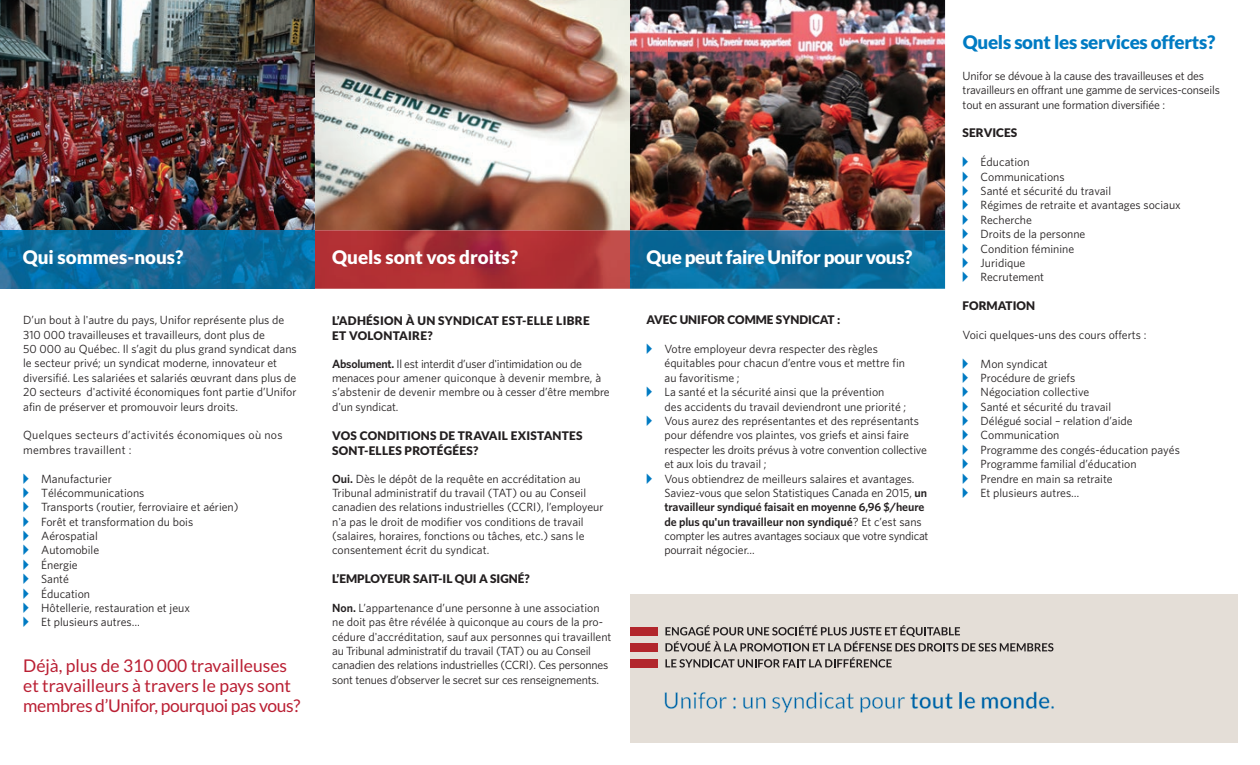
<style>
.page{position:relative;width:1260px;height:765px;background:#fff}
.page>*{position:absolute;margin:0;border:0;box-sizing:border-box;transform-origin:0 0}
.t1{font:900 18.75px "Lato";color:#fff}
.t2{font:900 18.75px "Lato";letter-spacing:-.015em;color:#007bc3}
.t3{font:900 18.75px "Lato";letter-spacing:-.02em;color:#fff}
.t4{font:17.5px/20px "Lato";color:#ba1f33}
.t5{font:11.88px/14.4px "Whitney";color:#231f20}
.t6{font:900 11.88px/15px "Lato";letter-spacing:.02em;color:#231f20}
.t7{font:600 11.88px "Whitney";letter-spacing:-.01em;color:#231f20}
.t8{font:900 11.88px "Lato";color:#231f20}
.t9{font:11.88px/14.4px "Whitney";letter-spacing:.02em;color:#231f20}
.t10{font:11.88px "Whitney";letter-spacing:-.02em;color:#231f20}
.s1{font-family:"Abacus Three S Si";color:#007bc3}
.s2{font-weight:600}
.s3{font-weight:400}
</style>
<div class="page">
<img style="left:315px;top:0;width:354px;height:230px">
<img style="left:669px;top:0;width:276px;height:230px">
<svg style="left:316px;top:230px;width:629px;height:59px;background:#5f4f69"></svg>
<div style="left:630px;top:594px;width:608px;height:148px;background:#e4ded7"></div>
<div style="left:630px;top:627px;width:27px;height:9px;background:#b2262c"></div>
<div style="left:630px;top:643px;width:27px;height:9px;background:#b2262c"></div>
<div style="left:630px;top:659px;width:27px;height:9px;background:#b2262c"></div>
<svg style="left:665px;top:692px;width:62px;height:17px"></svg>
<svg style="left:733px;top:697px;width:3px;height:12px"></svg>
<svg style="left:743px;top:697px;width:23px;height:12px"></svg>
<svg style="left:772px;top:692px;width:82px;height:21px"></svg>
<svg style="left:860px;top:693px;width:93px;height:20px"></svg>
<hr style="left:959px;top:692px;width:3px;height:17px;background:#fffde5">
<svg style="left:960px;top:692px;width:15px;height:17px"></svg>
<svg style="left:982px;top:692px;width:72px;height:17px"></svg>
<svg style="left:665px;top:625px;width:388px;height:43px"></svg>
<img style="left:0;top:0;width:315px;height:289px">
<img style="left:315px;top:230px;width:1px;height:59px">
<p class="t1" style="left:23px;top:250px;width:162px">Qui sommes-nous?</p>
<p class="t5" style="left:23px;top:314px;width:275px">D’un bout à l'autre du pays, Unifor représente plus de 310 000 travailleuses et travailleurs, dont plus de<br>50 000 au Québec. Il s’agit du plus grand syndicat dans le secteur privé; un syndicat moderne, innovateur et diversifié. Les salariées et salariés œuvrant dans plus de 20 secteurs d'activité économiques font partie d’Unifor afin de préserver et promouvoir leurs droits.</p>
<p class="t9" style="left:23px;top:429px;width:261px">Quelques secteurs d’activités économiques où nos membres travaillent :</p>
<p class="t5" style="left:23px;top:472px;width:217px"><span class="s1">A</span> Manufacturier<br><span class="s1">A</span> Télécommunications<br><span class="s1">A</span> Transports (routier, ferroviaire et aérien)<br><span class="s1">A</span> Forêt et transformation du bois<br><span class="s1">A</span> Aérospatial<br><span class="s1">A</span> Automobile<br><span class="s1">A</span> Énergie<br><span class="s1">A</span> Santé<br><span class="s1">A</span> Éducation<br><span class="s1">A</span> Hôtellerie, restauration et jeux<br><span class="s1">A</span> Et plusieurs autres…</p>
<p class="t4" style="left:23px;top:656px;width:279px">Déjà, plus de 310 000 travailleuses et travailleurs à travers le pays sont membres d’Unifor, pourquoi pas vous?</p>
<p class="t1" style="left:332px;top:250px;width:188px">Quels sont vos droits?</p>
<p class="t3" style="left:647px;top:250px;width:267px">Que peut faire Unifor pour vous?</p>
<p class="t6" style="left:332px;top:314px;width:259px">L’ADHÉSION À UN SYNDICAT EST-ELLE LIBRE<br>ET VOLONTAIRE?</p>
<p class="t5" style="left:332px;top:357px;width:279px"><span class="s2">Absolument.</span> Il est interdit d’user d'intimidation ou de menaces pour amener quiconque à devenir membre, à s’abstenir de devenir membre ou à cesser d’être membre d'un syndicat.</p>
<p class="t6" style="left:332px;top:429px;width:252px">VOS CONDITIONS DE TRAVAIL EXISTANTES<br>SONT-ELLES PROTÉGÉES?</p>
<p class="t5" style="left:332px;top:472px;width:273px"><span class="s2">Oui.</span> Dès le dépôt de la requête en accréditation au Tribunal administratif du travail (TAT) ou au Conseil canadien des relations industrielles (CCRI), l’employeur n'a pas le droit de modifier vos conditions de travail (salaires, horaires, fonctions ou tâches, etc.) sans le consentement écrit du syndicat.</p>
<p class="t8" style="left:332px;top:574px;width:199px">L’EMPLOYEUR SAIT-IL QUI A SIGNÉ?</p>
<p class="t5" style="left:332px;top:601px;width:281px"><span class="s2">Non.</span> L’appartenance d’une personne à une association ne doit pas être révélée à quiconque au cours de la pro&shy;cédure d'accréditation, sauf aux personnes qui travaillent au Tribunal administratif du travail (TAT) ou au Conseil canadien des relations industrielles (CCRI). Ces personnes sont tenues d’observer le secret sur ces renseignements.</p>
<p class="t8" style="left:647px;top:315px;width:195px">AVEC UNIFOR COMME SYNDICAT :</p>
<p class="t5" style="left:647px;top:343px;width:233px"><span class="s1">A</span> Votre employeur devra respecter des règles</p>
<p class="t5" style="left:665px;top:357px;width:242px">équitables pour chacun d’entre vous et mettre fin</p>
<p class="t5" style="left:665px;top:371px;width:77px">au favoritisme ;</p>
<p class="t5" style="left:647px;top:386px;width:239px"><span class="s1">A</span> La santé et la sécurité ainsi que la prévention</p>
<p class="t5" style="left:665px;top:400px;width:243px">des accidents du travail deviendront une priorité ;</p>
<p class="t5" style="left:647px;top:415px;width:274px"><span class="s1">A</span> Vous aurez des représentantes et des représentants</p>
<p class="t5" style="left:665px;top:429px;width:246px">pour défendre vos plaintes, vos griefs et ainsi faire</p>
<p class="t5" style="left:665px;top:443px;width:264px">respecter les droits prévus à votre convention collective</p>
<p class="t5" style="left:665px;top:458px;width:104px">et aux lois du travail ;</p>
<p class="t5" style="left:647px;top:472px;width:269px"><span class="s1">A</span> Vous obtiendrez de meilleurs salaires et avantages.</p>
<p class="t5" style="left:665px;top:486px;width:264px">Saviez-vous que selon Statistiques Canada en 2015, <span class="s2">un</span></p>
<p class="t7" style="left:665px;top:503px;width:261px">travailleur syndiqué faisait en moyenne 6,96 $/heure</p>
<p class="t7" style="left:665px;top:517px;width:259px">de plus qu'un travailleur non syndiqué<span class="s3">? Et c’est sans</span></p>
<p class="t10" style="left:665px;top:531px;width:266px">compter les autres avantages sociaux que votre syndicat</p>
<p class="t5" style="left:665px;top:544px;width:92px">pourrait négocier...</p>
<p class="t2" style="left:963px;top:35px;width:254px">Quels sont les services offerts?</p>
<p class="t5" style="left:963px;top:70px;width:259px">Unifor se dévoue à la cause des travailleuses et des travailleurs en offrant une gamme de services-conseils tout en assurant une formation diversifiée :</p>
<p class="t8" style="left:963px;top:129px;width:56px">SERVICES</p>
<p class="t5" style="left:963px;top:156px;width:220px"><span class="s1">A</span> Éducation<br><span class="s1">A</span> Communications<br><span class="s1">A</span> Santé et sécurité du travail<br><span class="s1">A</span> Régimes de retraite et avantages sociaux<br><span class="s1">A</span> Recherche<br><span class="s1">A</span> Droits de la personne<br><span class="s1">A</span> Condition féminine<br><span class="s1">A</span> Juridique<br><span class="s1">A</span> Recrutement</p>
<p class="t8" style="left:963px;top:301px;width:74px">FORMATION</p>
<p class="t5" style="left:963px;top:328px;width:185px">Voici quelques-uns des cours offerts :</p>
<p class="t5" style="left:963px;top:357px;width:219px"><span class="s1">A</span> Mon syndicat<br><span class="s1">A</span> Procédure de griefs<br><span class="s1">A</span> Négociation collective<br><span class="s1">A</span> Santé et sécurité du travail<br><span class="s1">A</span> Délégué social – relation d’aide<br><span class="s1">A</span> Communication<br><span class="s1">A</span> Programme des congés-éducation payés<br><span class="s1">A</span> Programme familial d’éducation<br><span class="s1">A</span> Prendre en main sa retraite<br><span class="s1">A</span> Et plusieurs autres…</p>
</div>
